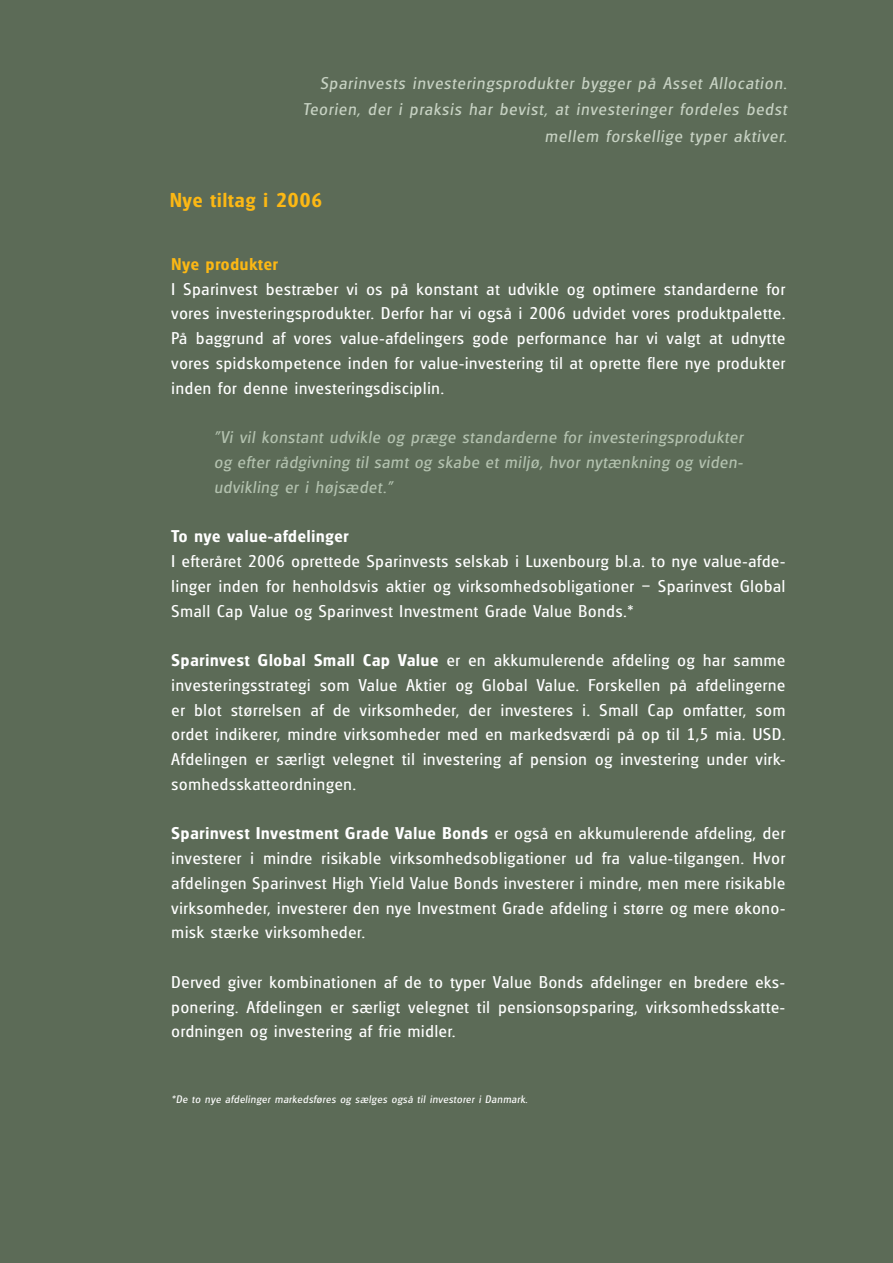
<style>
.page{position:relative;width:893px;height:1263px;background:#5c6b57}
.page>*{position:absolute;margin:0;border:0;box-sizing:border-box;transform-origin:0 0}
.t1{font:600 19.5px "Glasgow";letter-spacing:.05em;color:#fcb814}
.t2{font:16.5px/24.8px "Glasgow";letter-spacing:.05em;color:#fff;text-align:justify}
.t3{font:italic 16.5px/24.8px "Glasgow";letter-spacing:.05em;color:#b3c2af;text-align:justify}
.t4{font:italic 16.5px/26.2px "Glasgow";letter-spacing:.07em;color:#c7d2c3;text-align:right}
.t5{font:600 16.5px "Glasgow";letter-spacing:.05em;color:#fff}
.t6{font:600 16.5px "Glasgow";letter-spacing:.05em;color:#fcb814}
.t7{font:italic 10.5px "Glasgow";letter-spacing:.05em;color:#fff}
.s1{font-weight:600}
</style>
<div class="page">
<hr style="left:892px;top:0;width:1px;height:1263px;background:#ced6c6">
<p class="t4" style="left:303px;top:72px;width:485px">Sparinvests investeringsprodukter bygger på Asset Allocation.<br>Teorien, der i praksis har bevist, at investeringer fordeles bedst mellem forskellige typer aktiver.</p>
<p class="t1" style="left:170px;top:193px;width:154px">Nye tiltag i 2006</p>
<p class="t6" style="left:172px;top:258px;width:108px">Nye produkter</p>
<p class="t2" style="left:172px;top:278px;width:615px">I Sparinvest bestræber vi os på konstant at udvikle og optimere standarderne for vores investeringsprodukter. Derfor har vi også i 2006 udvidet vores produktpalette.<br>På baggrund af vores value-afdelingers gode performance har vi valgt at udnytte vores spidskompetence inden for value-investering til at oprette flere nye produkter inden for denne investeringsdisciplin.</p>
<p class="t3" style="left:214px;top:426px;width:530px">”Vi vil konstant udvikle og præge standarderne for investeringsprodukter og efter rådgivning til samt og skabe et miljø, hvor nytænkning og viden&shy;udvikling er i højsædet.”</p>
<p class="t5" style="left:172px;top:530px;width:178px">To nye value-afdelinger</p>
<p class="t2" style="left:172px;top:550px;width:615px">I efteråret 2006 oprettede Sparinvests selskab i Luxenbourg bl.a. to nye value-afde&shy;linger inden for henholdsvis aktier og virksomhedsobligationer – Sparinvest Global Small Cap Value og Sparinvest Investment Grade Value Bonds.*</p>
<p class="t2" style="left:172px;top:649px;width:615px"><span class="s1">Sparinvest Global Small Cap Value</span> er en akkumulerende afdeling og har samme investeringsstrategi som Value Aktier og Global Value. Forskellen på afdelingerne er blot størrelsen af de virksomheder, der investeres i. Small Cap omfatter, som ordet indikerer, mindre virksomheder med en markedsværdi på op til 1,5 mia. USD.<br>Afdelingen er særligt velegnet til investering af pension og investering under virk&shy;somhedsskatteordningen.</p>
<p class="t2" style="left:172px;top:822px;width:615px"><span class="s1">Sparinvest Investment Grade Value Bonds</span> er også en akkumulerende afdeling, der investerer i mindre risikable virksomhedsobligationer ud fra value-tilgangen. Hvor afdelingen Sparinvest High Yield Value Bonds investerer i mindre, men mere risikable virksomheder, investerer den nye Investment Grade afdeling i større og mere økono&shy;misk stærke virksomheder.</p>
<p class="t2" style="left:172px;top:971px;width:615px">Derved giver kombinationen af de to typer Value Bonds afdelinger en bredere eks&shy;ponering. Afdelingen er særligt velegnet til pensionsopsparing, virksomhedsskatte&shy;ordningen og investering af frie midler.</p>
<p class="t7" style="left:172px;top:1095px;width:358px">*De to nye afdelinger markedsføres og sælges også til investorer i Danmark.</p>
</div>
